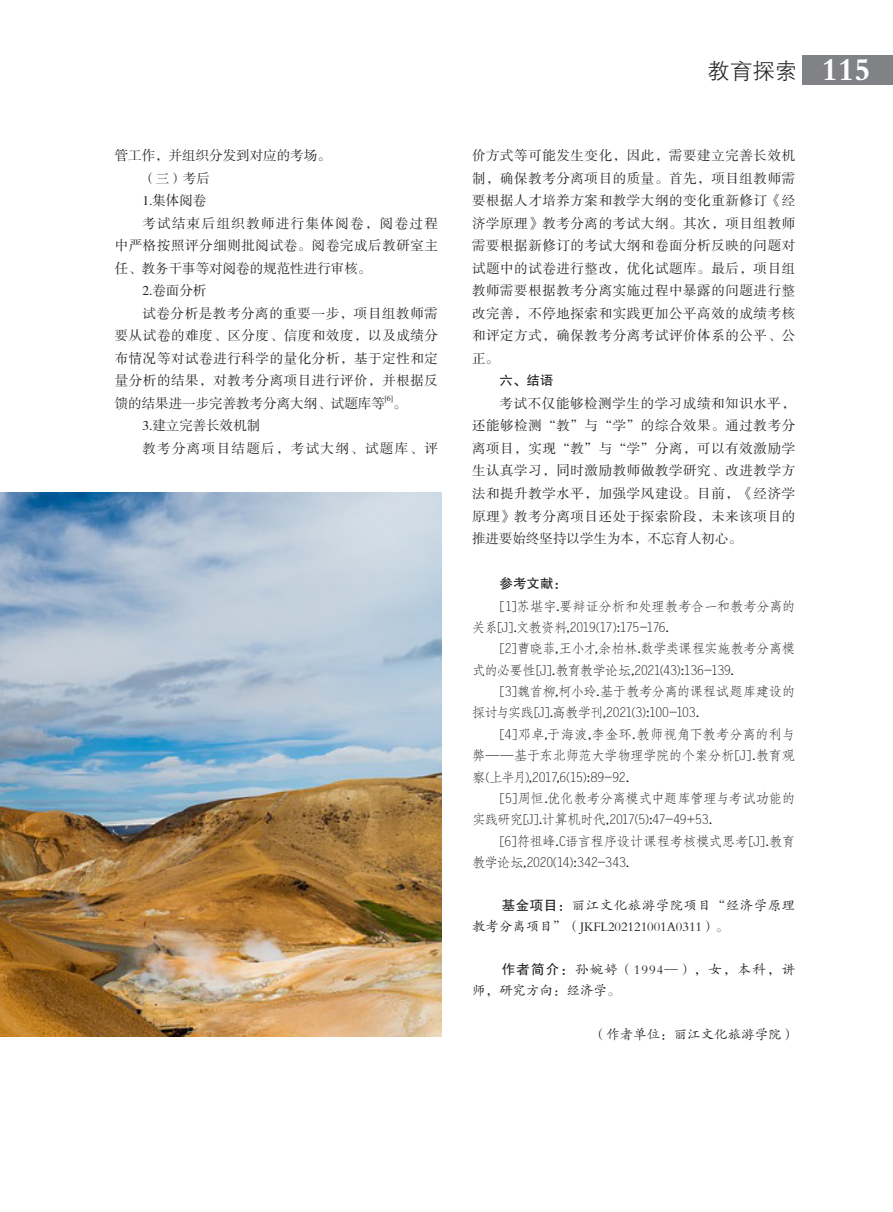
<style>
.page{position:relative;width:893px;height:1212px;background:#fff}
.page>*{position:absolute;margin:0;border:0;box-sizing:border-box;transform-origin:0 0}
.t1{font:22.5px "FZXH1 K GBK1 0";color:#231f20}
.正文{font:13.5px/22.5px "FZSSK GBK1 0";letter-spacing:.045em;color:#231f20;text-align:justify}
.参考文献{font:13.5px/21.3px "FZFSK GBK1 0";letter-spacing:-.035em;color:#231f20}
.摘要{font:13.5px/21.3px "FZKTK GBK1 0";color:#231f20}
.摘要-2{font:13.5px/21.3px "FZKTK GBK1 0";letter-spacing:.085em;color:#231f20}
.正文-2{font:13.5px "FZSSK GBK1 0";color:#231f20}
.正文-3{font:13.5px "FZSSK GBK1 0";letter-spacing:.1em;color:#231f20}
.作者单位{font:13.5px "FZKTK GBK1 0";color:#231f20}
.正文-4{font:13.5px "FZHTK GBK1 0";color:#231f20}
.正文-5{font:7.8px "FZSSK GBK1 0";color:#231f20}
.s1{font-family:"FZDBSK GBK1 0";font-size:33px;color:#fff}
.s2{font-family:"FZHTK GBK1 0"}
</style>
<div class="page">
<div style="left:803px;top:55px;width:90px;height:30px;background:#808285"></div>
<img style="left:0;top:493px;width:441px;height:543px">
<p class="正文-2" style="left:115px;top:148px;width:217px">管工作，并组织分发到对应的考场。</p>
<p class="正文" style="left:142px;top:168px;width:69px">（三）考后</p>
<p class="正文" style="left:142px;top:190px;width:66px">1.集体阅卷</p>
<p class="正文" style="left:115px;top:213px;width:325px;text-indent:28px">考试结束后组织教师进行集体阅卷，阅卷过程中严格按照评分细则批阅试卷。阅卷完成后教研室主任、教务干事等对阅卷的规范性进行审核。</p>
<p class="正文" style="left:142px;top:280px;width:66px">2.卷面分析</p>
<p class="正文" style="left:115px;top:303px;width:325px;text-indent:28px">试卷分析是教考分离的重要一步，项目组教师需要从试卷的难度、区分度、信度和效度，以及成绩分布情况等对试卷进行科学的量化分析，基于定性和定量分析的结果，对教考分离项目进行评价，并根据反馈的结果进一步完善教考分离大纲、试题库等</p>
<p class="正文-5" style="left:385px;top:394px;width:10px">[6]</p>
<p class="正文" style="left:393px;top:393px;width:15px">。</p>
<p class="正文-2" style="left:142px;top:418px;width:120px">3.建立完善长效机制</p>
<p class="正文-3" style="left:142px;top:441px;width:297px">教考分离项目结题后，考试大纲、试题库、评</p>
<h1 class="t1" style="left:707px;top:59px;width:165px">教育探索 <span class="s1">115</span></h1>
<p class="正文" style="left:472px;top:145px;width:325px">价方式等可能发生变化，因此，需要建立完善长效机制，确保教考分离项目的质量。首先，项目组教师需要根据人才培养方案和教学大纲的变化重新修订《经济学原理》教考分离的考试大纲。其次，项目组教师需要根据新修订的考试大纲和卷面分析反映的问题对试题中的试卷进行整改，优化试题库。最后，项目组教师需要根据教考分离实施过程中暴露的问题进行整改完善，不停地探索和实践更加公平高效的成绩考核和评定方式，确保教考分离考试评价体系的公平、公正。</p>
<p class="正文-4" style="left:500px;top:373px;width:55px">六、结语</p>
<p class="正文" style="left:472px;top:393px;width:325px;text-indent:28px">考试不仅能够检测学生的学习成绩和知识水平，还能够检测“教”与“学”的综合效果。通过教考分离项目，实现“教”与“学”分离，可以有效激励学生认真学习，同时激励教师做教学研究、改进教学方法和提升教学水平，加强学风建设。目前，《经济学原理》教考分离项目还处于探索阶段，未来该项目的推进要始终坚持以学生为本，不忘育人初心。</p>
<p class="正文-4" style="left:500px;top:576px;width:69px">参考文献：</p>
<p class="参考文献" style="left:472px;top:595px;width:325px;text-indent:28px">[1]苏堪宇.要辩证分析和处理教考合一和教考分离的关系[J].文教资料,2019(17):175-176.</p>
<p class="参考文献" style="left:472px;top:638px;width:325px;text-indent:28px">[2]曹晓菲,王小才,余柏林.数学类课程实施教考分离模式的必要性[J].教育教学论坛,2021(43):136-139.</p>
<p class="参考文献" style="left:472px;top:681px;width:325px;text-indent:28px">[3]魏首柳,柯小玲.基于教考分离的课程试题库建设的探讨与实践[J].高教学刊,2021(3):100-103.</p>
<p class="参考文献" style="left:472px;top:724px;width:325px;text-align:justify;text-indent:28px">[4]邓卓,于海波,李金环.教师视角下教考分离的利与弊——基于东北师范大学物理学院的个案分析[J].教育观察(上半月),2017,6(15):89-92.</p>
<p class="参考文献" style="left:472px;top:788px;width:325px;text-indent:28px">[5]周恒.优化教考分离模式中题库管理与考试功能的实践研究[J].计算机时代,2017(5):47-49+53.</p>
<p class="参考文献" style="left:472px;top:831px;width:325px;text-indent:28px">[6]符祖峰.C语言程序设计课程考核模式思考[J].教育教学论坛,2020(14):342-343.</p>
<p class="摘要" style="left:472px;top:895px;width:325px;text-indent:30px"><span class="s2">基金项目：</span>丽江文化旅游学院项目“经济学原理教考分离项目”（JKFL202121001A0311）。</p>
<p class="摘要-2" style="left:472px;top:959px;width:325px;text-indent:30px"><span class="s2">作者简介：</span>孙婉婷（1994—），女，本科，讲师，研究方向：经济学。</p>
<p class="作者单位" style="left:593px;top:1027px;width:204px">（作者单位：丽江文化旅游学院）</p>
</div>
